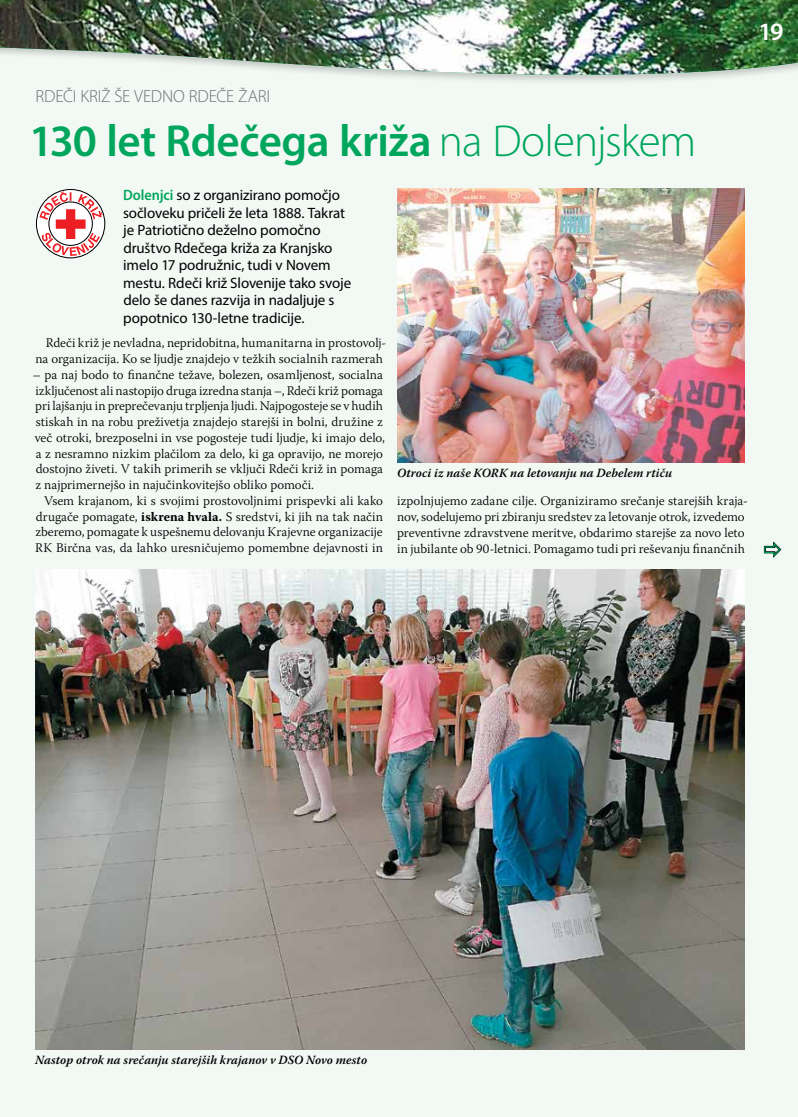
<style>
.page{position:relative;width:798px;height:1117px;background:#fff}
.page>*{position:absolute;margin:0;border:0;box-sizing:border-box;transform-origin:0 0}
.t1{font:600 45px "Myriad Pro";letter-spacing:-.01em;color:#00a65d}
.t2{font:600 25px "Myriad Pro";color:#fff}
.t3{font:300 17.5px "Myriad Pro";letter-spacing:-.01em;color:#6d6e71}
.t4{font:15px/17.5px "Myriad Pro";letter-spacing:-.005em;color:#000}
.t5{font:300 13.12px/15.8px "Warnock Pro";color:#000}
.t6{font:italic 600 12.5px "Warnock Pro";letter-spacing:.005em;color:#000}
.s1{font-weight:300}
.s2{font-weight:600;color:#00a65d}
.s3{font-weight:700}
</style>
<div class="page">
<div style="left:1px;top:94px;width:796px;height:1022px;background:#f2f9f4"></div>
<svg style="left:0;top:94px;width:1px;height:1022px"></svg>
<svg style="left:0;top:76px;width:797px;height:18px;fill:#f2f9f4"></svg>
<img style="left:0;top:0;width:797px;height:76px">
<img style="left:397px;top:189px;width:347px;height:273px">
<img style="left:35px;top:569px;width:709px;height:480px">
<div style="left:36px;top:189px;width:69px;height:69px;border:1px solid #000;border-radius:50%"></div>
<svg style="left:39px;top:191px;width:64px;height:65px"></svg>
<svg style="left:763px;top:541px;width:18px;height:17px"></svg>
<h2 class="t2" style="left:758px;top:16px;width:27px">19</h2>
<h3 class="t3" style="left:35px;top:85px;width:236px">RDEČI KRIŽ ŠE VEDNO RDEČE ŽARI</h3>
<h1 class="t1" style="left:29px;top:112px;width:668px">130 let Rdečega križa <span class="s1">na Dolenjskem</span></h1>
<p class="t4" style="left:123px;top:186px;width:230px"><span class="s2">Dolenjci</span> so z organizirano pomočjo sočloveku pričeli že leta 1888. Takrat je Patriotično deželno pomočno društvo Rdečega križa za Kranjsko imelo 17 podružnic, tudi v Novem mestu. Rdeči križ Slovenije tako svoje delo še danes razvija in nadaljuje s popotnico 130-letne tradicije.</p>
<p class="t5" style="left:35px;top:335px;width:352px;text-align:right">Rdeči križ je nevladna, nepridobitna, humanitarna in prostovolj&shy;na organizacija. Ko se ljudje znajdejo v težkih socialnih razmerah</p>
<p class="t5" style="left:33px;top:366px;width:354px">– pa naj bodo to finančne težave, bolezen, osamljenost, socialna izključenost ali nastopijo druga izredna stanja –, Rdeči križ pomaga pri lajšanju in preprečevanju trpljenja ljudi. Najpogosteje se v hudih stiskah in na robu preživetja znajdejo starejši in bolni, družine z več otroki, brezposelni in vse pogosteje tudi ljudje, ki imajo delo, a z nesramno nizkim plačilom za delo, ki ga opravijo, ne morejo dostojno živeti. V takih primerih se vključi Rdeči križ in pomaga z najprimernejšo in najučinkovitejšo obliko pomoči.</p>
<p class="t5" style="left:35px;top:492px;width:349px;text-align:justify;text-indent:9px">Vsem krajanom, ki s svojimi prostovoljnimi prispevki ali kako drugače pomagate, <span class="s3">iskrena hvala.</span> S sredstvi, ki jih na tak način zberemo, pomagate k uspešnemu delovanju Krajevne organizacije RK Birčna vas, da lahko uresničujemo pomembne dejavnosti in</p>
<p class="t5" style="left:397px;top:493px;width:352px">izpolnjujemo zadane cilje. Organiziramo srečanje starejših kraja&shy;nov, sodelujemo pri zbiranju sredstev za letovanje otrok, izvedemo preventivne zdravstvene meritve, obdarimo starejše za novo leto in jubilante ob 90-letnici. Pomagamo tudi pri reševanju finančnih</p>
<p class="t6" style="left:397px;top:465px;width:277px">Otroci iz naše KORK na letovanju na Debelem rtiču</p>
<p class="t6" style="left:35px;top:1051px;width:333px">Nastop otrok na srečanju starejših krajanov v DSO Novo mesto</p>
</div>
